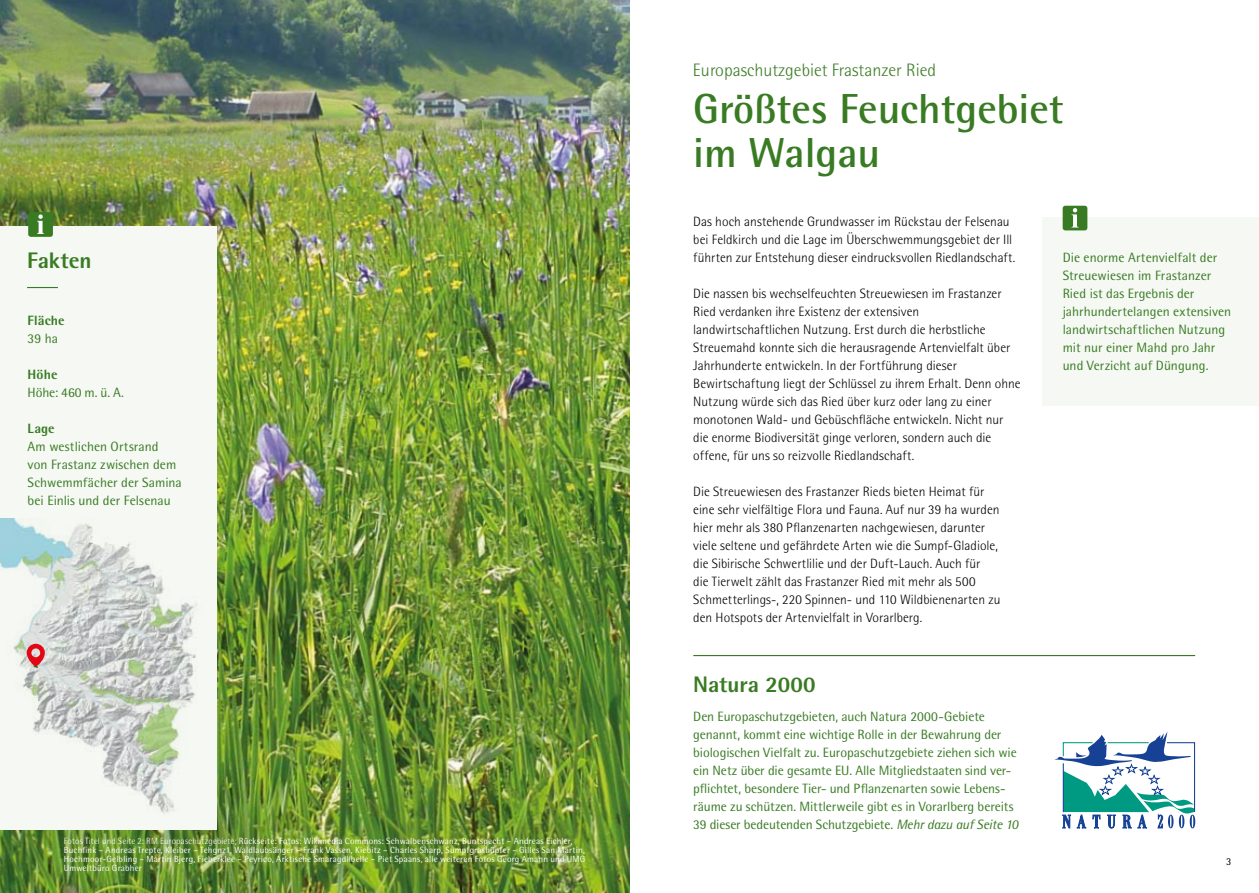
<style>
.page{position:relative;width:1259px;height:893px;background:#fff}
.page>*{position:absolute;margin:0;border:0;box-sizing:border-box;transform-origin:0 0}
.t1{font:700 42px/43.5px "Rotis Semi Sans Std";color:#397b23}
.t2{font:800 22.5px "Rotis Semi Sans Std";letter-spacing:-.005em;color:#397b23}
.t3{font:300 18px "Rotis Semi Sans Std";color:#397b23}
.t4{font:300 13.5px/18px "Rotis Semi Sans Std";color:#000}
.t5{font:13.5px/18px "Rotis Semi Sans Std";color:#397b23}
.t6{font:800 13.5px "Rotis Semi Sans Std";letter-spacing:.01em;color:#397b23}
.t7{font:10.5px "Rotis Semi Sans Std";color:#000}
.t8{font:9px/9px "Rotis Semi Sans Std";letter-spacing:.02em;color:#fff}
.s1{font-weight:300}
.s2{font-style:italic}
</style>
<div class="page">
<div style="left:1042px;top:217px;width:217px;height:189px;background:#f5f8f3"></div>
<img style="left:0;top:0;width:629px;height:893px">
<hr style="left:693px;top:655px;width:502px;height:1px;background:#397b23">
<div style="left:1062px;top:206px;width:25px;height:24px;background:#397b23;border-radius:3px"></div>
<svg style="left:1071px;top:208px;width:7px;height:20px"></svg>
<svg style="left:1054px;top:732px;width:141px;height:97px"></svg>
<div style="left:0;top:226px;width:217px;height:603px;background:#f5f8f3"></div>
<div style="left:28px;top:212px;width:25px;height:25px;background:#397b23;border-radius:3px"></div>
<svg style="left:37px;top:214px;width:7px;height:20px"></svg>
<hr style="left:27px;top:287px;width:31px;height:1px;background:#397b23">
<img style="left:0;top:519px;width:197px;height:294px">
<svg style="left:27px;top:644px;width:18px;height:24px"></svg>
<h2 class="t2" style="left:27px;top:246px;width:66px">Fakten</h2>
<p class="t6" style="left:28px;top:312px;width:39px">Fläche</p>
<p class="t5" style="left:28px;top:329px;width:32px">39 ha</p>
<p class="t6" style="left:28px;top:366px;width:31px">Höhe</p>
<p class="t5" style="left:28px;top:383px;width:98px">Höhe: 460 m. ü. A.</p>
<p class="t6" style="left:28px;top:420px;width:29px">Lage</p>
<p class="t5" style="left:28px;top:437px;width:156px">Am westlichen Ortsrand von Frastanz zwischen dem<br>Schwemmfächer der Samina bei Einlis und der Felsenau</p>
<p class="t8" style="left:64px;top:836px;width:523px"><span class="s1">Fotos Titel und Seite 2: RM Europaschutzgebiete;</span> Rückseite: Fotos: Wikimedia Commons: Schwalbenschwanz, Buntspecht – Andreas Eichler, Buchfink – Andreas Trepte, Kleiber – Tehgnz1, Waldlaubsänger – Frank Vassen, Kiebitz – Charles Sharp, Sumpfgrashüpfer – Gilles San Martin, Hochmoor-Gelbling – Martin Bjerg, Fieberklee – Peyrico, Arktische Smaragdlibelle – Piet Spaans, alle weiteren Fotos Georg Amann und UMG Umweltbüro Grabher</p>
<h3 class="t3" style="left:693px;top:60px;width:245px">Europaschutzgebiet Frastanzer Ried</h3>
<h1 class="t1" style="left:693px;top:86px;width:372px">Größtes Feuchtgebiet im Walgau</h1>
<p class="t4" style="left:693px;top:212px;width:324px">Das hoch anstehende Grundwasser im Rückstau der Felsenau bei Feldkirch und die Lage im Überschwemmungsgebiet der Ill führten zur Entstehung dieser eindrucksvollen Riedlandschaft.</p>
<p class="t4" style="left:693px;top:284px;width:329px">Die nassen bis wechselfeuchten Streuewiesen im Frastanzer Ried verdanken ihre Existenz der extensiven landwirtschaftlichen Nutzung. Erst durch die herbstliche Streuemahd konnte sich die herausragende Artenvielfalt über Jahrhunderte entwickeln. In der Fortführung dieser Bewirtschaftung liegt der Schlüssel zu ihrem Erhalt. Denn ohne Nutzung würde sich das Ried über kurz oder lang zu einer monotonen Wald- und Gebüschfläche entwickeln. Nicht nur die enorme Biodiversität ginge verloren, sondern auch die offene, für uns so reizvolle Riedlandschaft.</p>
<p class="t4" style="left:693px;top:482px;width:309px">Die Streuewiesen des Frastanzer Rieds bieten Heimat für eine sehr vielfältige Flora und Fauna. Auf nur 39 ha wurden hier mehr als 380 Pflanzenarten nachgewiesen, darunter viele seltene und gefährdete Arten wie die Sumpf-Gladiole, die Sibirische Schwertlilie und der Duft-Lauch. Auch für<br>die Tierwelt zählt das Frastanzer Ried mit mehr als 500<br>Schmetterlings-, 220 Spinnen- und 110 Wildbienenarten zu den Hotspots der Artenvielfalt in Vorarlberg.</p>
<h2 class="t2" style="left:693px;top:670px;width:124px">Natura 2000</h2>
<p class="t5" style="left:693px;top:707px;width:327px">Den Europaschutzgebieten, auch Natura 2000-Gebiete genannt, kommt eine wichtige Rolle in der Bewahrung der biologischen Vielfalt zu. Europaschutzgebiete ziehen sich wie ein Netz über die gesamte EU. Alle Mitgliedstaaten sind ver&shy;pflichtet, besondere Tier- und Pflanzenarten sowie Lebens&shy;räume zu schützen. Mittlerweile gibt es in Vorarlberg bereits 39 dieser bedeutenden Schutzgebiete. <span class="s2">Mehr dazu auf Seite 10</span></p>
<p class="t5" style="left:1062px;top:248px;width:170px">Die enorme Artenvielfalt der<br>Streuewiesen im Frastanzer<br>Ried ist das Ergebnis der jahrhundertelangen extensiven landwirtschaftlichen Nutzung mit nur einer Mahd pro Jahr und Verzicht auf Düngung.</p>
<p class="t7" style="left:1226px;top:856px;width:7px">3</p>
</div>
